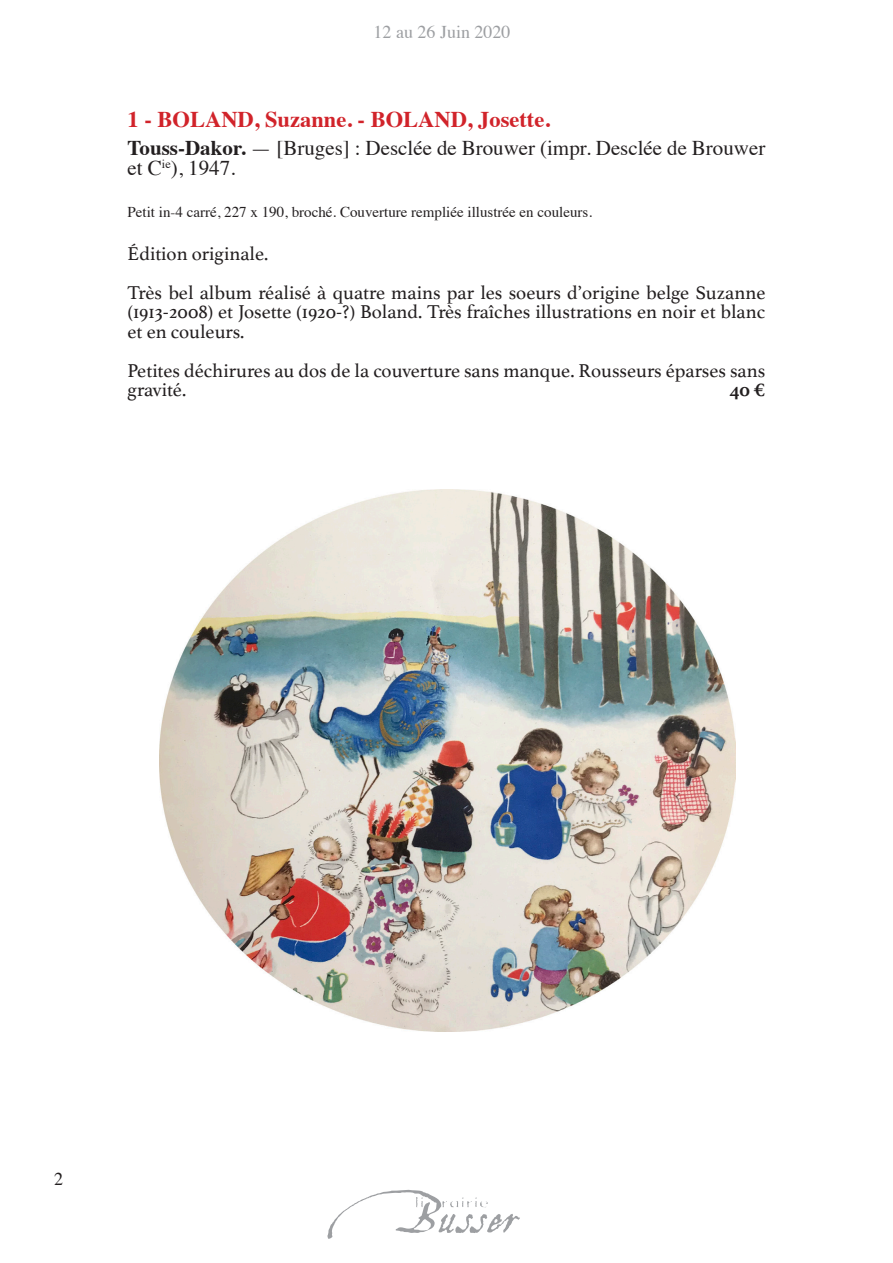
<style>
.page{position:relative;width:893px;height:1263px;background:#fff}
.page>*{position:absolute;margin:0;border:0;box-sizing:border-box;transform-origin:0 0}
.AUTEUR{font:700 22.5px "Times";color:#d1232a}
.TITRE{font:21px/19.5px "Times";color:#231f20}
.COMMENTAIRE{font:19.5px/19.5px "Athelas";color:#231f20;text-align:justify}
.COMMENTAIRE-2{font:700 19.5px "Athelas";color:#231f20}
.t1{font:18px "Times";color:#9d9fa2}
.t2{font:18px "Times";color:#231f20}
.COLLATION{font:15px "Times";color:#231f20}
.s1{font-weight:700}
</style>
<div class="page">
<svg style="left:327px;top:1190px;width:193px;height:49px"></svg>
<img style="left:159px;top:490px;width:576px;height:541px">
<p class="t1" style="left:374px;top:15px;width:138px">12 au 26 Juin 2020</p>
<p class="AUTEUR" style="left:128px;top:98px;width:424px">1 - BOLAND, Suzanne. - BOLAND, Josette.</p>
<p class="TITRE" style="left:128px;top:137px;width:639px"><span class="s1">Touss-Dakor.</span> — [Bruges] : Desclée de Brouwer (impr. Desclée de Brouwer et C<sup>ie</sup>), 1947.</p>
<p class="COLLATION" style="left:128px;top:198px;width:466px">Petit in-4 carré, 227 x 190, broché. Couverture rempliée illustrée en couleurs.</p>
<p class="COMMENTAIRE" style="left:128px;top:243px;width:142px">Édition originale.</p>
<p class="COMMENTAIRE" style="left:128px;top:282px;width:639px">Très bel album réalisé à quatre mains par les soeurs d’origine belge Suzanne (1913-2008) et Josette (1920-?) Boland. Très fraîches illustrations en noir et blanc et en couleurs.</p>
<p class="COMMENTAIRE" style="left:128px;top:360px;width:639px">Petites déchirures au dos de la couverture sans manque. Rousseurs éparses sans gravité.</p>
<p class="COMMENTAIRE-2" style="left:730px;top:374px;width:37px">40 €</p>
<p class="t2" style="left:54px;top:1162px;width:10px">2</p>
</div>
